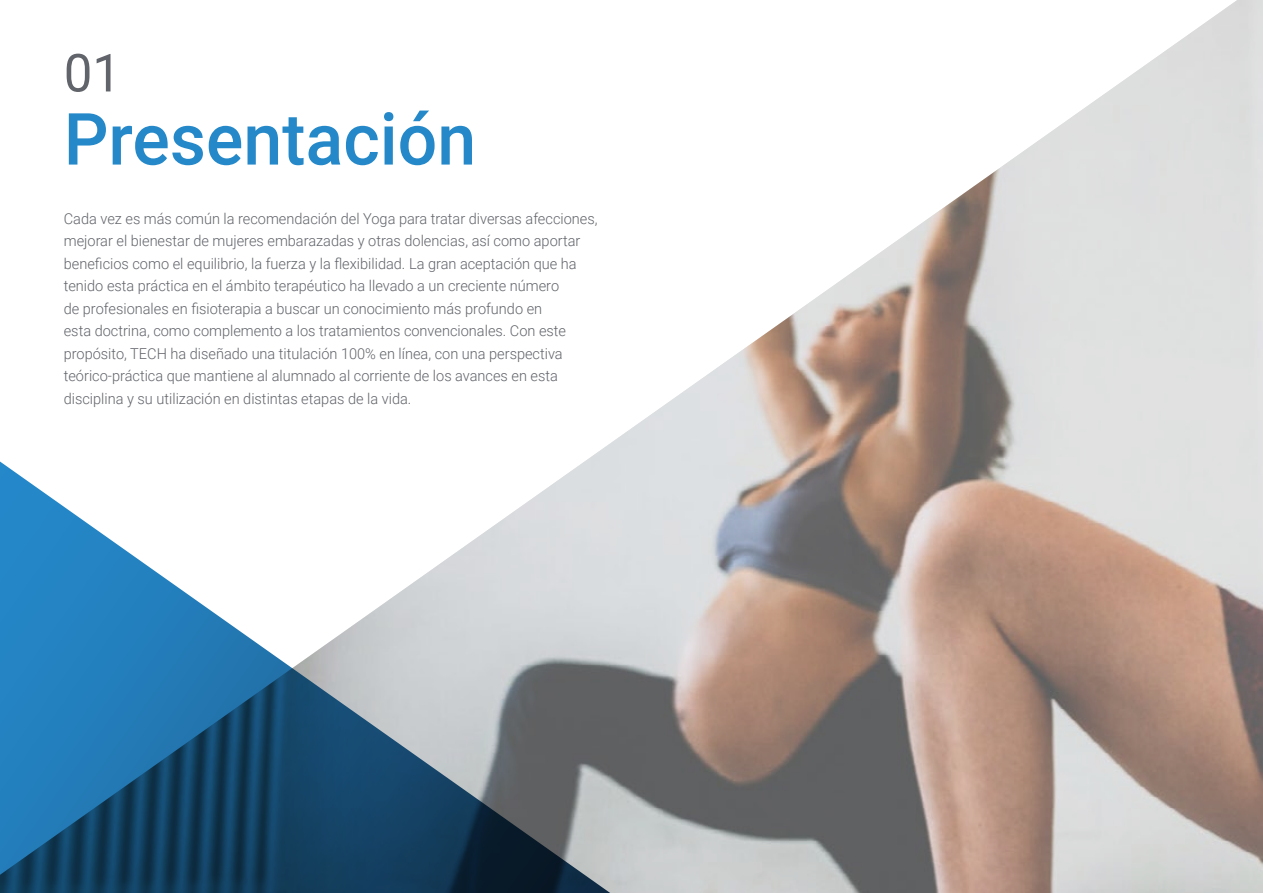
<style>
.page{position:relative;width:1263px;height:893px;background:#fff}
.page>*{position:absolute;margin:0;border:0;box-sizing:border-box;transform-origin:0 0}
.t1{font:500 72px "Roboto";color:#2488c9}
.t2{font:52.5px "Roboto";color:#61646a}
.t3{font:300 15px/22.5px "Roboto";color:#61646a}
</style>
<div class="page">
<img style="left:607px;top:0;width:656px;height:893px">
<svg style="left:0;top:446px;width:640px;height:447px"></svg>
<h2 class="t2" style="left:64px;top:36px;width:59px">01</h2>
<h1 class="t1" style="left:64px;top:89px;width:414px">Presentación</h1>
<p class="t3" style="left:64px;top:207px;width:535px">Cada vez es más común la recomendación del Yoga para tratar diversas afecciones, mejorar el bienestar de mujeres embarazadas y otras dolencias, así como aportar beneficios como el equilibrio, la fuerza y la flexibilidad. La gran aceptación que ha tenido esta práctica en el ámbito terapéutico ha llevado a un creciente número<br>de profesionales en fisioterapia a buscar un conocimiento más profundo en<br>esta doctrina, como complemento a los tratamientos convencionales. Con este propósito, TECH ha diseñado una titulación 100% en línea, con una perspectiva teórico-práctica que mantiene al alumnado al corriente de los avances en esta disciplina y su utilización en distintas etapas de la vida.</p>
</div>
